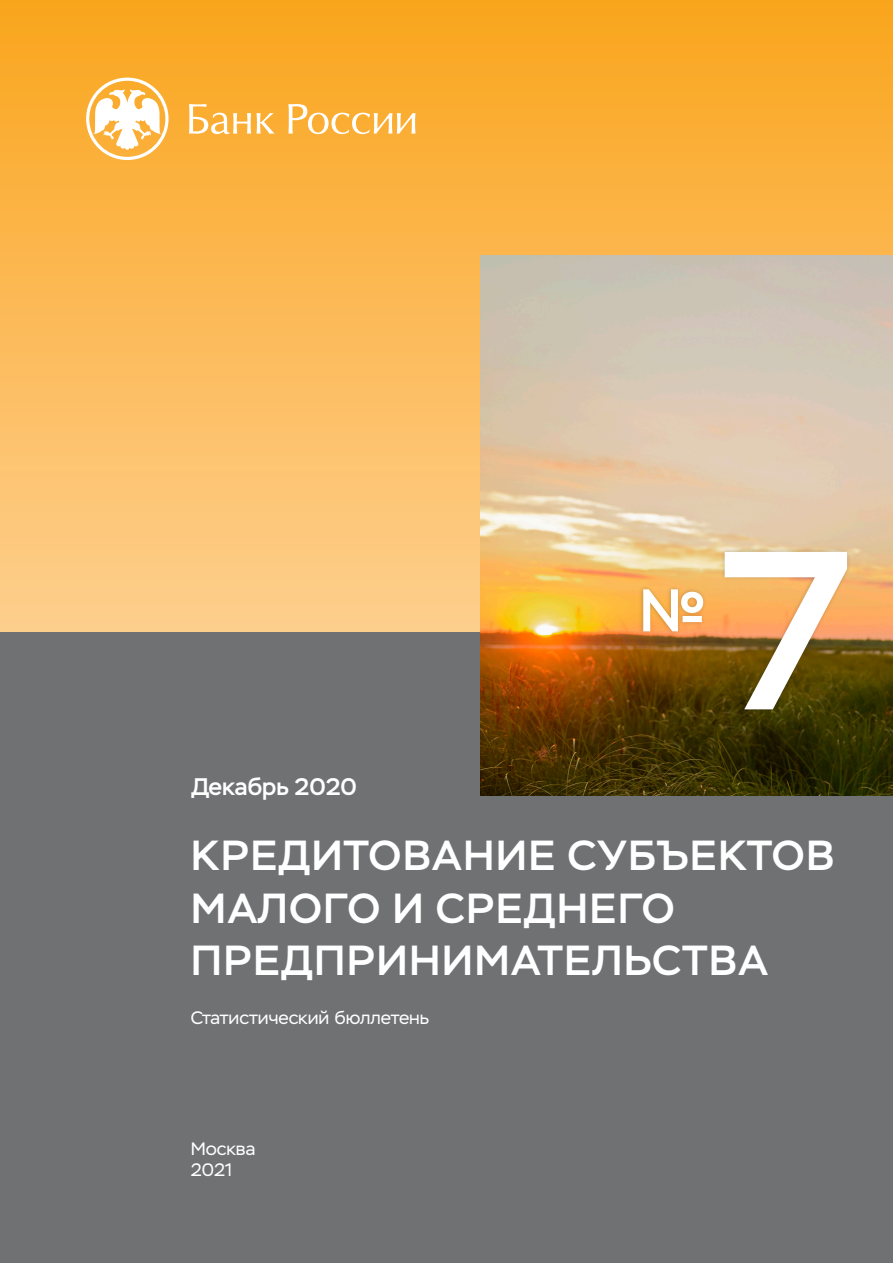
<style>
.page{position:relative;width:893px;height:1263px;background:#fff}
.page>*{position:absolute;margin:0;border:0;box-sizing:border-box;transform-origin:0 0}
.Текст{font:500 225px "Stem";color:#fff}
.Текст-2{font:500 60px "Stem";color:#fff}
.Текст-3{font:500 42px/52.5px "Stem";letter-spacing:.03em;color:#fff}
.Текст-4{font:500 24px "Stem";color:#fff}
.Текст-5{font:18px "Stem";color:#fff}
</style>
<div class="page">
<div style="left:0;top:631px;width:893px;height:632px;background:#6f7172"></div>
<div style="left:0;top:0;width:893px;height:631px;background:linear-gradient(to bottom,#faa51e,#fecf8f)"></div>
<img style="left:480px;top:255px;width:413px;height:540px">
<svg style="left:86px;top:78px;width:83px;height:82px"></svg>
<svg style="left:189px;top:104px;width:62px;height:30px"></svg>
<svg style="left:257px;top:113px;width:18px;height:21px"></svg>
<svg style="left:288px;top:104px;width:127px;height:30px"></svg>
<div style="left:638px;top:547px;width:214px;height:166px;background:#231f20;opacity:.25"></div>
<p class="Текст-4" style="left:191px;top:772px;width:167px">Декабрь 2020</p>
<p class="Текст-2" style="left:639px;top:574px;width:70px">№</p>
<p class="Текст" style="left:721px;top:493px;width:131px">7</p>
<p class="Текст-3" style="left:191px;top:830px;width:645px">КРЕДИТОВАНИЕ СУБЪЕКТОВ<br>МАЛОГО И СРЕДНЕГО<br>ПРЕДПРИНИМАТЕЛЬСТВА</p>
<p class="Текст-5" style="left:191px;top:1007px;width:240px">Статистический бюллетень</p>
<p class="Текст-5" style="left:191px;top:1138px;width:66px">Москва</p>
<p class="Текст-5" style="left:191px;top:1159px;width:43px">2021</p>
</div>
